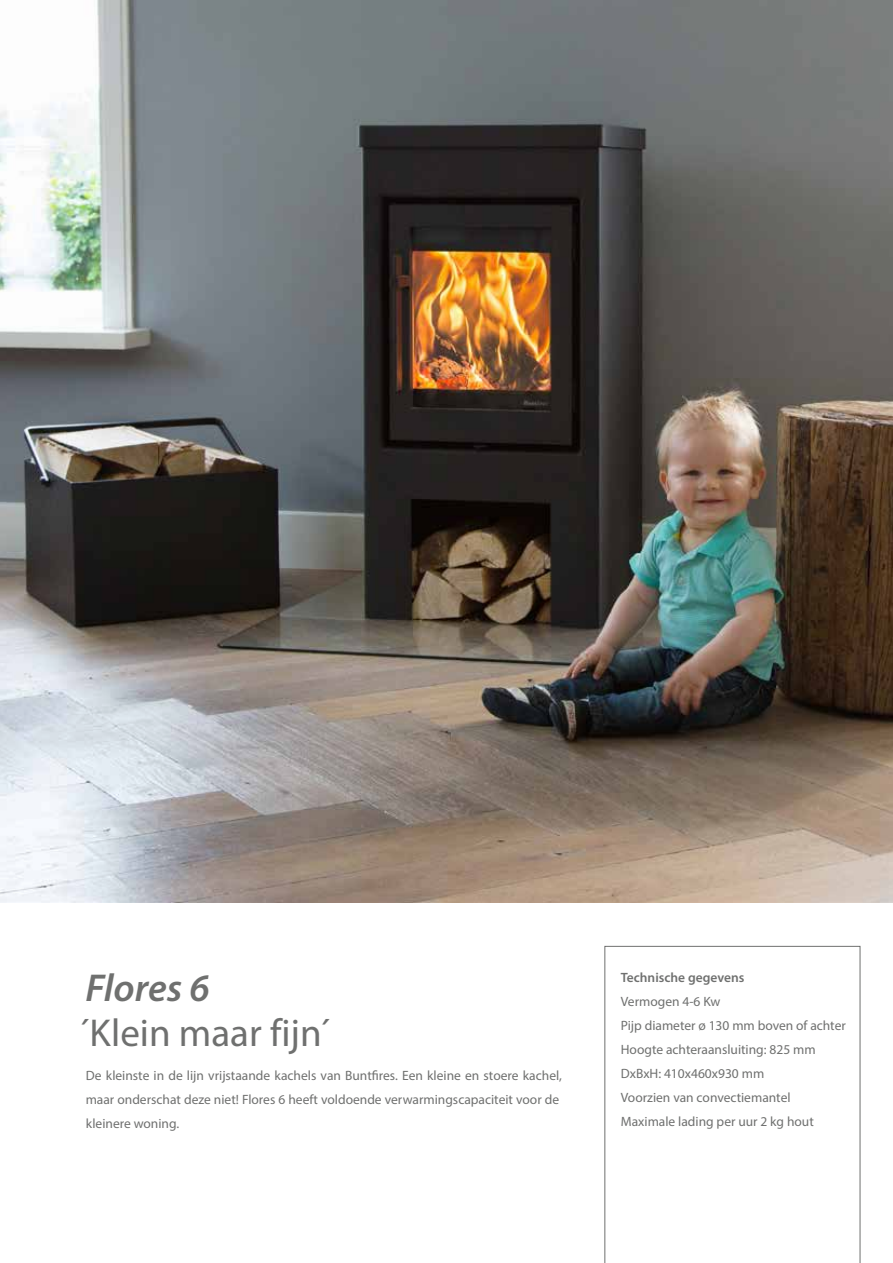
<style>
.page{position:relative;width:893px;height:1263px;background:#fff}
.page>*{position:absolute;margin:0;border:0;box-sizing:border-box;transform-origin:0 0}
.t1{font:39px "Myriad Pro";color:#6f706f}
.t2{font:italic 600 39px "Myriad Pro";color:#6f706f}
.t3{font:13.5px/24px "Myriad Pro";color:#6f706f}
.t4{font:600 13.5px "Myriad Pro";color:#6f706f}
</style>
<div class="page">
<img style="left:0;top:0;width:893px;height:902px">
<svg style="left:604px;top:946px;width:256px;height:317px"></svg>
<h1 class="t2" style="left:85px;top:963px;width:126px">Flores 6</h1>
<h1 class="t1" style="left:78px;top:1009px;width:254px">´Klein maar fijn´</h1>
<p class="t3" style="left:86px;top:1064px;width:478px">De kleinste in de lijn vrijstaande kachels van Buntfires. Een kleine en stoere kachel, maar onderschat deze niet! Flores 6 heeft voldoende verwarmingscapaciteit voor de kleinere woning.</p>
<p class="t4" style="left:621px;top:969px;width:125px">Technische gegevens</p>
<p class="t3" style="left:621px;top:989px;width:227px">Vermogen 4-6 Kw<br>Pijp diameter ø 130 mm boven of achter<br>Hoogte achteraansluiting: 825 mm<br>DxBxH: 410x460x930 mm<br>Voorzien van convectiemantel<br>Maximale lading per uur 2 kg hout</p>
</div>
